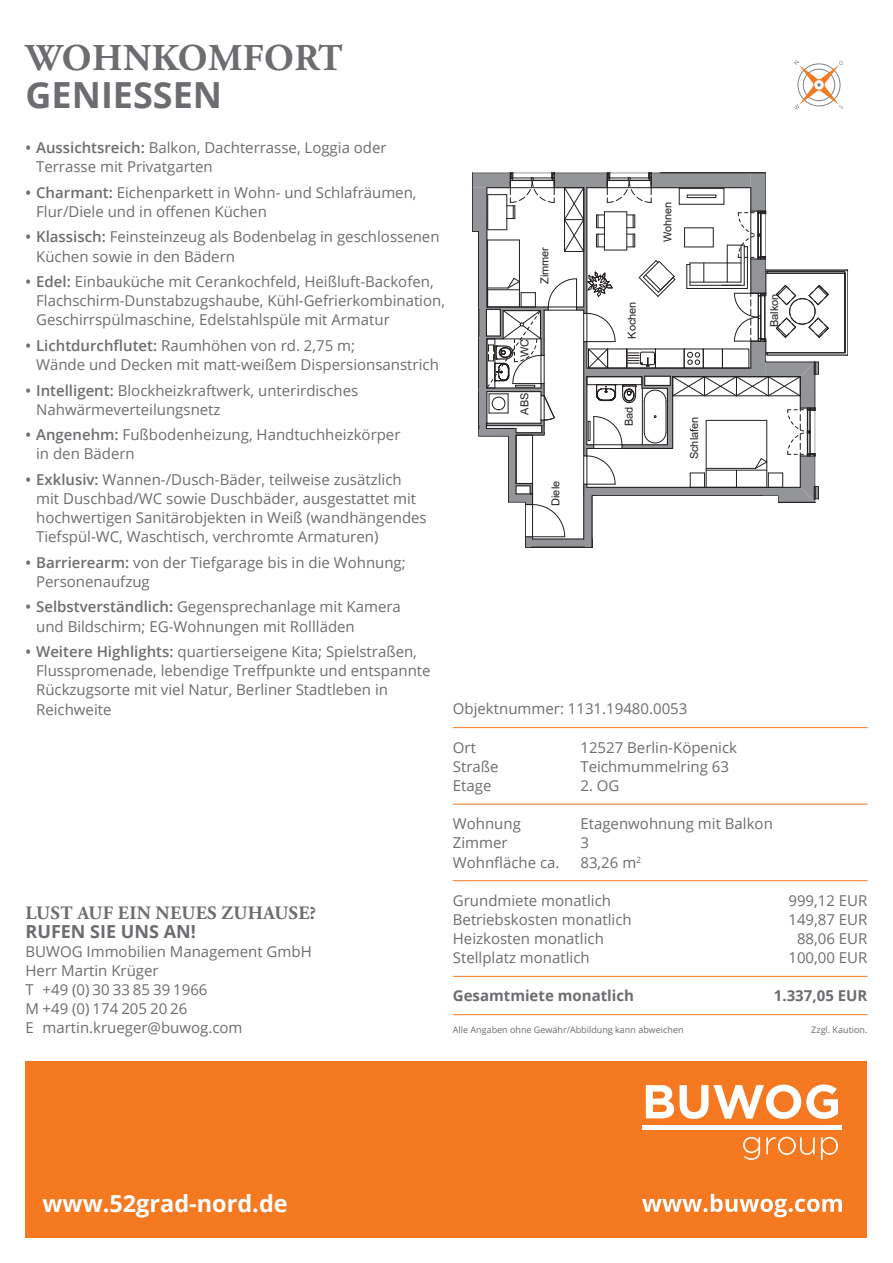
<style>
.page{position:relative;width:893px;height:1263px;background:#fff}
.page>*{position:absolute;margin:0;border:0;box-sizing:border-box;transform-origin:0 0}
.t1{font:700 37.8px "Adobe Garamond Pro";letter-spacing:.015em;color:#6c6d70}
.t2{font:700 36px "Open Sans";color:#6c6d70}
.t3{font:700 23.4px "Open Sans";color:#fff}
.t4{font:700 18.9px "Adobe Garamond Pro";letter-spacing:.015em;color:#6c6d70}
.t5{font:700 18px "Open Sans";color:#6c6d70}
.t6{font:15px/19.2px "Open Sans";color:#6c6d70}
.t7{font:700 15px "Open Sans";color:#6c6d70}
.t8{font:10.95px "Arial";letter-spacing:-.005em;color:#231f20}
.t9{font:9px "Open Sans";color:#6c6d70}
.s1{font-weight:600}
</style>
<div class="page">
<div style="left:26px;top:1061px;width:841px;height:176px;background:#f47921"></div>
<svg style="left:646px;top:1085px;width:28px;height:33px"></svg>
<svg style="left:680px;top:1084px;width:158px;height:35px"></svg>
<hr style="left:642px;top:1125px;width:200px;height:4px;background:#fff">
<svg style="left:743px;top:1137px;width:17px;height:23px"></svg>
<svg style="left:821px;top:1137px;width:17px;height:23px"></svg>
<svg style="left:766px;top:1137px;width:49px;height:18px"></svg>
<svg style="left:642px;top:1194px;width:200px;height:23px"></svg>
<svg style="left:793px;top:60px;width:50px;height:50px"></svg>
<hr style="left:453px;top:727px;width:414px;height:1px;background:#f47921">
<hr style="left:453px;top:804px;width:414px;height:1px;background:#f47921">
<hr style="left:453px;top:880px;width:414px;height:1px;background:#f47921">
<hr style="left:453px;top:976px;width:414px;height:1px;background:#f47921">
<hr style="left:453px;top:1014px;width:414px;height:1px;background:#f47921">
<hr style="left:848px;top:269px;width:1px;height:86px;background:#231f20">
<svg style="left:472px;top:173px;width:376px;height:375px"></svg>
<h1 class="t1" style="left:26px;top:36px;width:318px">WOHNKOMFORT</h1>
<h2 class="t2" style="left:26px;top:70px;width:198px">GENIESSEN</h2>
<p class="t6" style="left:36px;top:138px;width:352px;text-indent:-11px"><span class="s1">• Aussichtsreich:</span> Balkon, Dachterrasse, Loggia oder<br>Terrasse mit Privatgarten</p>
<p class="t6" style="left:36px;top:182px;width:382px;text-indent:-11px"><span class="s1">• Charmant:</span> Eichenparkett in Wohn- und Schlafräumen,<br>Flur/Diele und in offenen Küchen</p>
<p class="t6" style="left:36px;top:227px;width:405px;text-indent:-11px"><span class="s1">• Klassisch:</span> Feinsteinzeug als Bodenbelag in geschlossenen<br>Küchen sowie in den Bädern</p>
<p class="t6" style="left:36px;top:272px;width:410px;text-indent:-11px"><span class="s1">• Edel:</span> Einbauküche mit Cerankochfeld, Heißluft-Backofen,<br>Flachschirm-Dunstabzugshaube, Kühl-Gefrierkombination,<br>Geschirrspülmaschine, Edelstahlspüle mit Armatur</p>
<p class="t6" style="left:36px;top:335px;width:404px;text-indent:-11px"><span class="s1">• Lichtdurchflutet:</span> Raumhöhen von rd. 2,75 m;<br>Wände und Decken mit matt-weißem Dispersionsanstrich</p>
<p class="t6" style="left:36px;top:380px;width:324px;text-indent:-11px"><span class="s1">• Intelligent:</span> Blockheizkraftwerk, unterirdisches<br>Nahwärmeverteilungsnetz</p>
<p class="t6" style="left:36px;top:425px;width:366px;text-indent:-11px"><span class="s1">• Angenehm:</span> Fußbodenheizung, Handtuchheizkörper in den Bädern</p>
<p class="t6" style="left:36px;top:469px;width:392px;text-indent:-11px"><span class="s1">• Exklusiv:</span> Wannen-/Dusch-Bäder, teilweise zusätzlich mit Duschbad/WC sowie Duschbäder, ausgestattet mit hochwertigen Sanitärobjekten in Weiß (wandhängendes Tiefspül-WC, Waschtisch, verchromte Armaturen)</p>
<p class="t6" style="left:36px;top:552px;width:371px;text-indent:-11px"><span class="s1">• Barrierearm:</span> von der Tiefgarage bis in die Wohnung;<br>Personenaufzug</p>
<p class="t6" style="left:36px;top:597px;width:366px;text-indent:-11px"><span class="s1">• Selbstverständlich:</span> Gegensprechanlage mit Kamera und Bildschirm; EG-Wohnungen mit Rollläden</p>
<p class="t6" style="left:36px;top:642px;width:396px;text-indent:-11px"><span class="s1">• Weitere Highlights:</span> quartierseigene Kita; Spielstraßen, Flusspromenade, lebendige Treffpunkte und entspannte Rückzugsorte mit viel Natur, Berliner Stadtleben in Reichweite</p>
<p class="t4" style="left:26px;top:901px;width:292px">LUST AUF EIN NEUES ZUHAUSE?</p>
<p class="t5" style="left:26px;top:918px;width:172px">RUFEN SIE UNS AN!</p>
<p class="t6" style="left:26px;top:941px;width:288px">BUWOG Immobilien Management GmbH<br>Herr Martin Krüger<br>T +49 (0) 30 33 85 39 1966<br>M +49 (0) 174 205 20 26<br>E martin.krueger@buwog.com</p>
<p class="t8" style="left:537px;top:284px;width:38px;rotate:-90deg">Zimmer</p>
<p class="t8" style="left:517px;top:357px;width:20px;rotate:-90deg">WC</p>
<p class="t8" style="left:517px;top:415px;width:23px;rotate:-90deg">ABS</p>
<p class="t8" style="left:548px;top:506px;width:26px;rotate:-90deg">Diele</p>
<p class="t8" style="left:625px;top:339px;width:38px;rotate:-90deg">Kochen</p>
<p class="t8" style="left:660px;top:242px;width:42px;rotate:-90deg">Wohnen</p>
<p class="t8" style="left:621px;top:426px;width:21px;rotate:-90deg">Bad</p>
<p class="t8" style="left:687px;top:459px;width:44px;rotate:-90deg">Schlafen</p>
<p class="t8" style="left:767px;top:327px;width:35px;rotate:-90deg">Balkon</p>
<p class="t6" style="left:453px;top:699px;width:236px">Objektnummer: 1131.19480.0053</p>
<p class="t6" style="left:453px;top:737px;width:25px">Ort</p>
<p class="t6" style="left:580px;top:737px;width:158px">12527 Berlin-Köpenick</p>
<p class="t6" style="left:453px;top:756px;width:47px">Straße</p>
<p class="t6" style="left:580px;top:756px;width:150px">Teichmummelring 63</p>
<p class="t6" style="left:453px;top:775px;width:40px">Etage</p>
<p class="t6" style="left:580px;top:775px;width:41px">2. OG</p>
<p class="t6" style="left:453px;top:814px;width:70px">Wohnung</p>
<p class="t6" style="left:580px;top:814px;width:194px">Etagenwohnung mit Balkon</p>
<p class="t6" style="left:453px;top:833px;width:56px">Zimmer</p>
<p class="t6" style="left:580px;top:833px;width:10px">3</p>
<p class="t6" style="left:453px;top:852px;width:108px">Wohnfläche ca.</p>
<p class="t6" style="left:580px;top:852px;width:62px">83,26 m<sup>2</sup></p>
<p class="t6" style="left:453px;top:890px;width:160px">Grundmiete monatlich</p>
<p class="t6" style="left:788px;top:890px;width:80px">999,12 EUR</p>
<p class="t6" style="left:453px;top:909px;width:180px">Betriebskosten monatlich</p>
<p class="t6" style="left:788px;top:909px;width:80px">149,87 EUR</p>
<p class="t6" style="left:453px;top:929px;width:153px">Heizkosten monatlich</p>
<p class="t6" style="left:797px;top:929px;width:72px">88,06 EUR</p>
<p class="t6" style="left:453px;top:948px;width:138px">Stellplatz monatlich</p>
<p class="t6" style="left:788px;top:948px;width:81px">100,00 EUR</p>
<p class="t7" style="left:453px;top:985px;width:183px">Gesamtmiete monatlich</p>
<p class="t7" style="left:774px;top:985px;width:95px">1.337,05 EUR</p>
<p class="t9" style="left:453px;top:1024px;width:232px">Alle Angaben ohne Gewähr/Abbildung kann abweichen</p>
<p class="t9" style="left:811px;top:1024px;width:58px">Zzgl. Kaution.</p>
<h3 class="t3" style="left:43px;top:1187px;width:247px">www.52grad-nord.de</h3>
</div>
